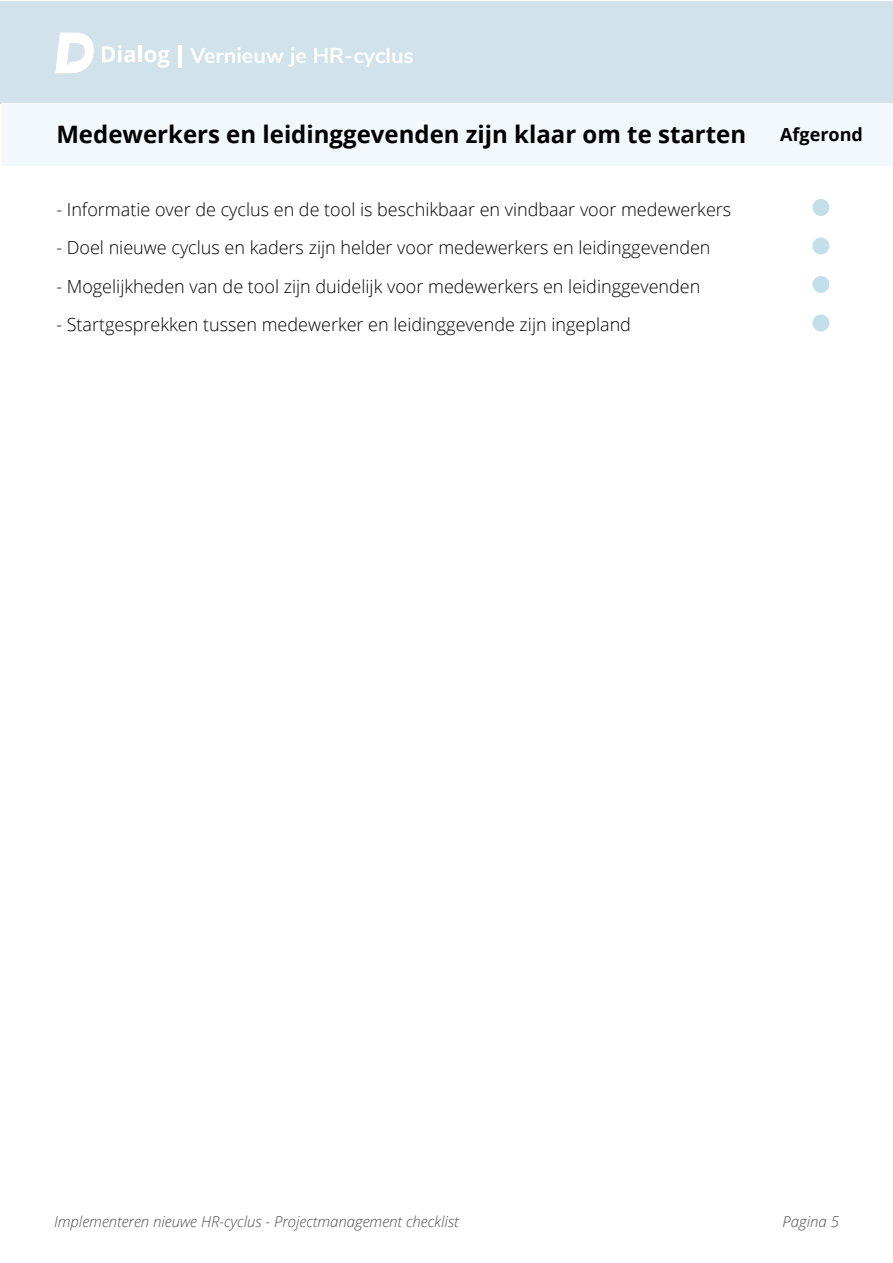
<style>
.page{position:relative;width:893px;height:1263px;background:#fff}
.page>*{position:absolute;margin:0;border:0;box-sizing:border-box;transform-origin:0 0}
.t1{font:700 24px "Open Sans";color:#000}
.t2{font:700 21.45px "Nunito Sans";color:#fff}
.t3{font:300 18px "Open Sans";color:#000}
.t4{font:700 18px "Open Sans";color:#000}
.t5{font:italic 300 15px "Open Sans";color:#4d4d4f}
</style>
<div class="page">
<div style="left:0;top:1px;width:893px;height:103px;background:#d1e2ea"></div>
<svg style="left:102px;top:45px;width:33px;height:18px"></svg>
<hr style="left:138px;top:45px;width:4px;height:17px;background:#fff">
<svg style="left:145px;top:50px;width:25px;height:18px"></svg>
<svg style="left:56px;top:33px;width:38px;height:40px"></svg>
<svg style="left:178px;top:45px;width:4px;height:22px"></svg>
<div style="left:812px;top:199px;width:17px;height:17px;background:#c3e0ea;border-radius:50%"></div>
<div style="left:812px;top:237px;width:17px;height:17px;background:#c3e0ea;border-radius:50%"></div>
<div style="left:812px;top:276px;width:17px;height:17px;background:#c3e0ea;border-radius:50%"></div>
<div style="left:812px;top:314px;width:17px;height:17px;background:#c3e0ea;border-radius:50%"></div>
<div style="left:1px;top:104px;width:891px;height:62px;background:#f2f8fb"></div>
<p class="t2" style="left:190px;top:40px;width:225px">Vernieuw je HR-cyclus</p>
<h1 class="t1" style="left:56px;top:118px;width:691px">Medewerkers en leidinggevenden zijn klaar om te starten</h1>
<p class="t4" style="left:780px;top:122px;width:84px">Afgerond</p>
<h1 class="t1" style="left:56px;top:122px;width:79px">Huidig</h1>
<p class="t3" style="left:56px;top:197px;width:676px">- Informatie over de cyclus en de tool is beschikbaar en vindbaar voor medewerkers</p>
<p class="t3" style="left:56px;top:236px;width:656px">- Doel nieuwe cyclus en kaders zijn helder voor medewerkers en leidinggevenden</p>
<p class="t3" style="left:56px;top:274px;width:645px">- Mogelijkheden van de tool zijn duidelijk voor medewerkers en leidinggevenden</p>
<p class="t3" style="left:56px;top:313px;width:576px">- Startgesprekken tussen medewerker en leidinggevende zijn ingepland</p>
<p class="t5" style="left:54px;top:1211px;width:406px">Implementeren nieuwe HR-cyclus - Projectmanagement checklist</p>
<p class="t5" style="left:782px;top:1211px;width:58px">Pagina 5</p>
</div>
